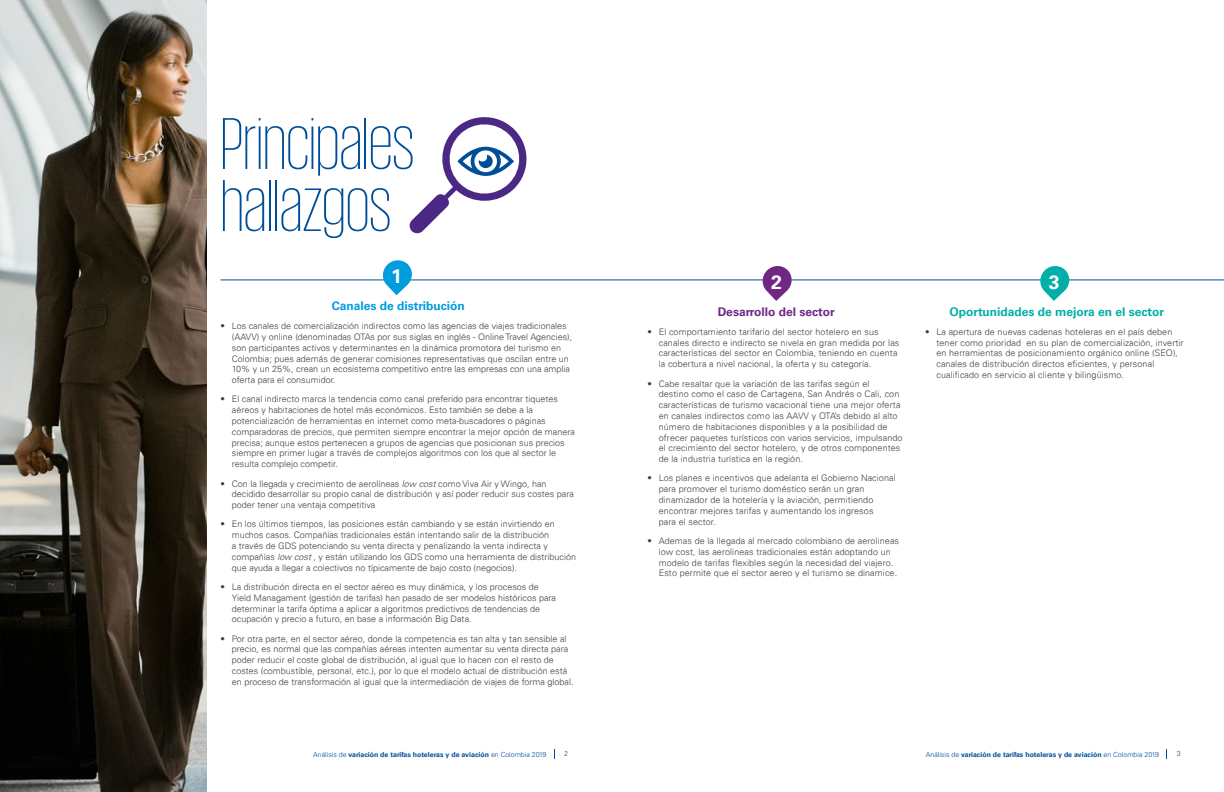
<style>
.page{position:relative;width:1224px;height:792px;background:#fff}
.page>*{position:absolute;margin:0;border:0;box-sizing:border-box;transform-origin:0 0}
.t1{font:200 75px/62px "KPMG";color:#004e98}
.t2{font:700 19.4px "Univers 65";color:#fff}
.t3{font:700 12px "Univers 65";color:#00afa8}
.t4{font:700 12px "Univers 65";color:#009cdc}
.t5{font:700 12px "Univers 65";color:#702784}
.t6{font:300 9px/10.8px "Univers 45";color:#3f4141}
.t7{font:700 7px "Univers 65";color:#004e98}
.t8{font:300 7px "Univers 45";color:#004e98}
.s1{font-style:italic}
.s2{font-family:"Univers 45";font-weight:300}
</style>
<div class="page">
<img style="left:0;top:0;width:206px;height:792px">
<hr style="left:221px;top:279px;width:1003px;height:1px;background:#004e98">
<svg style="left:381px;top:260px;width:33px;height:35px"></svg>
<svg style="left:761px;top:266px;width:32px;height:35px"></svg>
<svg style="left:1039px;top:266px;width:32px;height:35px"></svg>
<svg style="left:409px;top:117px;width:118px;height:117px"></svg>
<h1 class="t1" style="left:221px;top:111px;width:196px">Principales hallazgos</h1>
<h2 class="t2" style="left:391px;top:265px;width:12px">1</h2>
<h2 class="t2" style="left:771px;top:270px;width:12px">2</h2>
<h2 class="t2" style="left:1049px;top:270px;width:12px">3</h2>
<h3 class="t4" style="left:332px;top:299px;width:134px">Canales de distribución</h3>
<p class="t6" style="left:232px;top:321px;width:342px;text-indent:-11px">• Los canales de comercialización indirectos como las agencias de viajes tradicionales (AAVV) y online (denominadas OTAs por sus siglas en inglés - Online Travel Agencies), son participantes activos y determinantes en la dinámica promotora del turismo en Colombia; pues además de generar comisiones representativas que oscilan entre un 10% y un 25%, crean un ecosistema competitivo entre las empresas con una amplia oferta para el consumidor.</p>
<p class="t6" style="left:232px;top:394px;width:345px;text-indent:-11px">• El canal indirecto marca la tendencia como canal preferido para encontrar tiquetes aéreos y habitaciones de hotel más económicos. Esto también se debe a la potencialización de herramientas en internet como meta-buscadores o páginas comparadoras de precios, que permiten siempre encontrar la mejor opción de manera precisa; aunque estos pertenecen a grupos de agencias que posicionan sus precios siempre en primer lugar a través de complejos algoritmos con los que al sector le resulta complejo competir.</p>
<p class="t6" style="left:232px;top:478px;width:344px;text-indent:-11px">• Con la llegada y crecimiento de aerolíneas <span class="s1">low cost</span> como Viva Air y Wingo, han decidido desarrollar su propio canal de distribución y así poder reducir sus costes para poder tener una ventaja competitiva</p>
<p class="t6" style="left:232px;top:519px;width:346px;text-indent:-11px">• En los últimos tiempos, las posiciones están cambiando y se están invirtiendo en muchos casos. Compañías tradicionales están intentando salir de la distribución<br>a través de GDS potenciando su venta directa y penalizando la venta indirecta y compañías <span class="s1">low cost</span> , y están utilizando los GDS como una herramienta de distribución que ayuda a llegar a colectivos no típicamente de bajo costo (negocios).</p>
<p class="t6" style="left:232px;top:581px;width:326px;text-indent:-11px">• La distribución directa en el sector aéreo es muy dinámica, y los procesos de Yield Managament (gestión de tarifas) han pasado de ser modelos históricos para determinar la tarifa óptima a aplicar a algoritmos predictivos de tendencias de ocupación y precio a futuro, en base a información Big Data.</p>
<p class="t6" style="left:232px;top:633px;width:343px;text-indent:-11px">• Por otra parte, en el sector aéreo, donde la competencia es tan alta y tan sensible al precio, es normal que las compañías aéreas intenten aumentar su venta directa para poder reducir el coste global de distribución, al igual que lo hacen con el resto de costes (combustible, personal, etc.), por lo que el modelo actual de distribución está en proceso de transformación al igual que la intermediación de viajes de forma global.</p>
<h3 class="t5" style="left:718px;top:304px;width:119px">Desarrollo del sector</h3>
<p class="t6" style="left:659px;top:326px;width:242px;text-indent:-11px">• El comportamiento tarifario del sector hotelero en sus canales directo e indirecto se nivela en gran medida por las características del sector en Colombia, teniendo en cuenta la cobertura a nivel nacional, la oferta y su categoría.</p>
<p class="t6" style="left:659px;top:378px;width:245px;text-indent:-11px">• Cabe resaltar que la variación de las tarifas según el<br>destino como el caso de Cartagena, San Andrés o Cali, con características de turismo vacacional tiene una mejor oferta en canales indirectos como las AAVV y OTA’s debido al alto número de habitaciones disponibles y a la posibilidad de ofrecer paquetes turísticos con varios servicios, impulsando el crecimiento del sector hotelero, y de otros componentes de la industria turística en la región.</p>
<p class="t6" style="left:659px;top:473px;width:238px;text-indent:-11px">• Los planes e incentivos que adelanta el Gobierno Nacional para promover el turismo doméstico serán un gran dinamizador de la hotelería y la aviación, permitiendo encontrar mejores tarifas y aumentando los ingresos<br>para el sector.</p>
<p class="t6" style="left:659px;top:535px;width:242px;text-indent:-11px">• Ademas de la llegada al mercado colombiano de aerolineas low cost, las aerolineas tradicionales están adoptando un modelo de tarifas flexibles según la necesidad del viajero.<br>Esto permite que el sector aereo y el turismo se dinamice.</p>
<h3 class="t3" style="left:950px;top:304px;width:216px">Oportunidades de mejora en el sector</h3>
<p class="t6" style="left:936px;top:326px;width:249px;text-indent:-11px">• La apertura de nuevas cadenas hoteleras en el país deben tener como prioridad en su plan de comercialización, invertir en herramientas de posicionamiento orgánico online (SEO), canales de distribución directos eficientes, y personal cualificado en servicio al cliente y bilingüismo.</p>
<p class="t7" style="left:313px;top:750px;width:235px"><span class="s2">Análisis de</span> variación de tarifas hoteleras y de aviación <span class="s2">en Colombia 2019</span></p>
<p class="t8" style="left:564px;top:750px;width:5px">2</p>
<p class="t7" style="left:926px;top:750px;width:235px"><span class="s2">Análisis de</span> variación de tarifas hoteleras y de aviación <span class="s2">en Colombia 2019</span></p>
<p class="t8" style="left:1177px;top:750px;width:5px">3</p>
</div>
